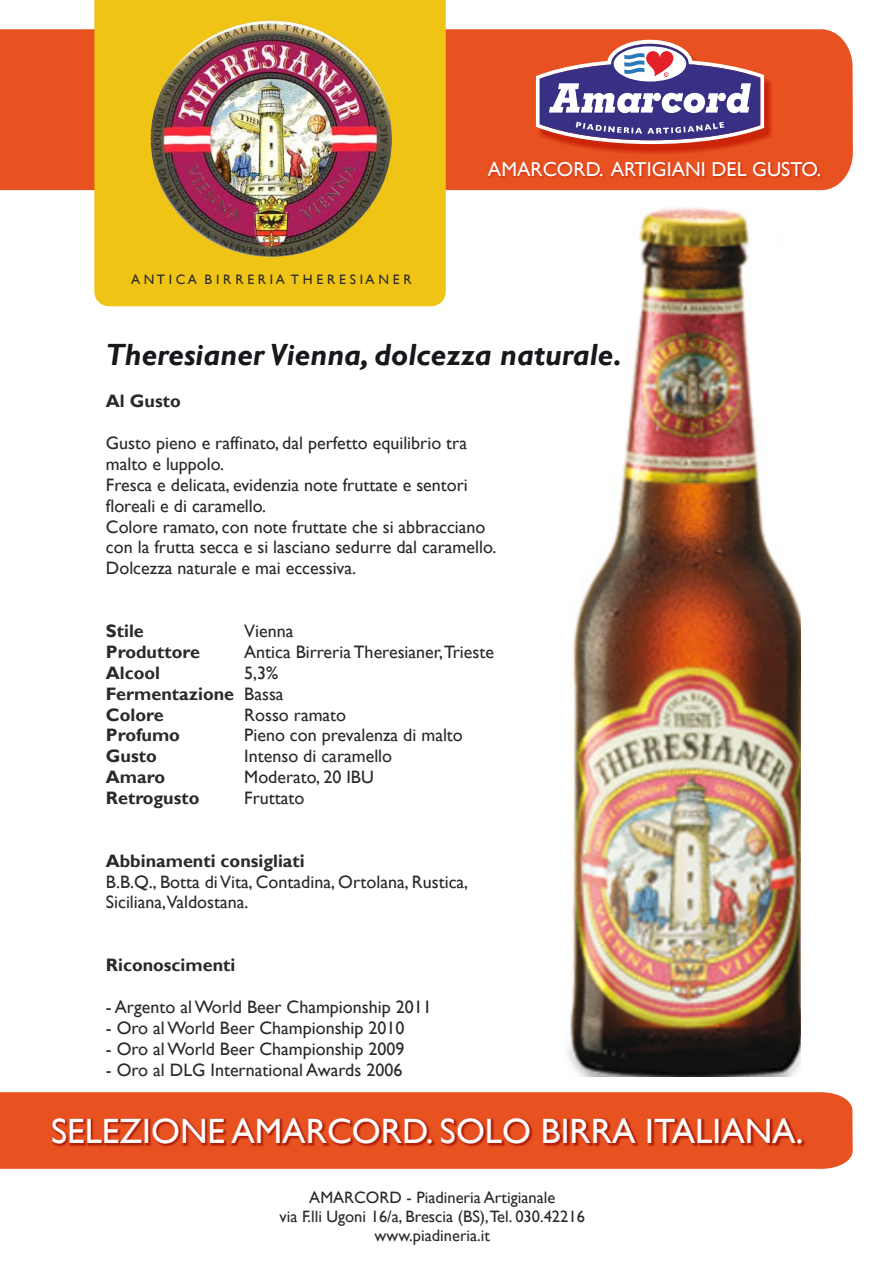
<style>
.page{position:relative;width:893px;height:1262px;background:#fff}
.page>*{position:absolute;margin:0;border:0;box-sizing:border-box;transform-origin:0 0}
.t1{font:35.1px "Gill Sans";color:#fff}
.t2{font:italic 700 30.75px "Gill Sans";color:#1a171c}
.t3{font:20.1px "Gill Sans";color:#fff}
.t4{font:18px/20.9px "Gill Sans";color:#2b2929}
.t5{font:700 18px/20.9px "Gill Sans";color:#2b2929}
.t6{font:16.5px/19.2px "Gill Sans";color:#2b2929;text-align:center}
.t7{font:13.65px "Gill Sans";color:#2b2929}
</style>
<div class="page">
<div style="left:0;top:29px;width:852px;height:161px;background:#e85221"></div>
<img style="left:539px;top:45px;width:233px;height:109px">
<svg style="left:536px;top:40px;width:228px;height:104px"></svg>
<div style="left:94px;top:0;width:351px;height:306px;background:#f0c414"></div>
<div style="left:0;top:1092px;width:852px;height:76px;background:#e85221"></div>
<img style="left:51px;top:1117px;width:755px;height:30px">
<img style="left:487px;top:162px;width:335px;height:16px">
<img style="left:567px;top:207px;width:233px;height:869px">
<img style="left:151px;top:20px;width:241px;height:237px;border-radius:50%">
<p class="t7" style="left:131px;top:274px;width:282px">A N T I C A B I R R E R I A T H E R E S I A N E R</p>
<p class="t3" style="left:488px;top:162px;width:335px">AMARCORD. ARTIGIANI DEL GUSTO.</p>
<h2 class="t2" style="left:106px;top:343px;width:518px">Theresianer Vienna, dolcezza naturale.</h2>
<p class="t5" style="left:106px;top:393px;width:76px">Al Gusto</p>
<p class="t4" style="left:106px;top:434px;width:392px">Gusto pieno e raffinato, dal perfetto equilibrio tra malto e luppolo.<br>Fresca e delicata, evidenzia note fruttate e sentori floreali e di caramello.<br>Colore ramato, con note fruttate che si abbracciano con la frutta secca e si lasciano sedurre dal caramello.<br>Dolcezza naturale e mai eccessiva.</p>
<p class="t5" style="left:106px;top:622px;width:130px">Stile<br>Produttore<br>Alcool<br>Fermentazione<br>Colore<br>Profumo<br>Gusto<br>Amaro<br>Retrogusto</p>
<p class="t4" style="left:244px;top:622px;width:251px">Vienna<br>Antica Birreria Theresianer,Trieste<br>5,3%<br>Bassa<br>Rosso ramato<br>Pieno con prevalenza di malto<br>Intenso di caramello<br>Moderato, 20 IBU<br>Fruttato</p>
<p class="t5" style="left:106px;top:852px;width:200px">Abbinamenti consigliati</p>
<p class="t4" style="left:106px;top:873px;width:364px">B.B.Q., Botta di Vita, Contadina, Ortolana, Rustica,<br>Siciliana,Valdostana.</p>
<p class="t5" style="left:106px;top:956px;width:131px">Riconoscimenti</p>
<p class="t4" style="left:106px;top:998px;width:327px">- Argento al World Beer Championship 2011</p>
<p class="t4" style="left:106px;top:1019px;width:300px">- Oro al World Beer Championship 2010</p>
<p class="t4" style="left:106px;top:1040px;width:300px">- Oro al World Beer Championship 2009</p>
<p class="t4" style="left:106px;top:1061px;width:298px">- Oro al DLG International Awards 2006</p>
<h1 class="t1" style="left:51px;top:1118px;width:754px">SELEZIONE AMARCORD. SOLO BIRRA ITALIANA.</h1>
<p class="t6" style="left:279px;top:1189px;width:307px">AMARCORD - Piadineria Artigianale<br>via F.lli Ugoni 16/a, Brescia (BS),Tel. 030.42216 www.piadineria.it</p>
</div>
